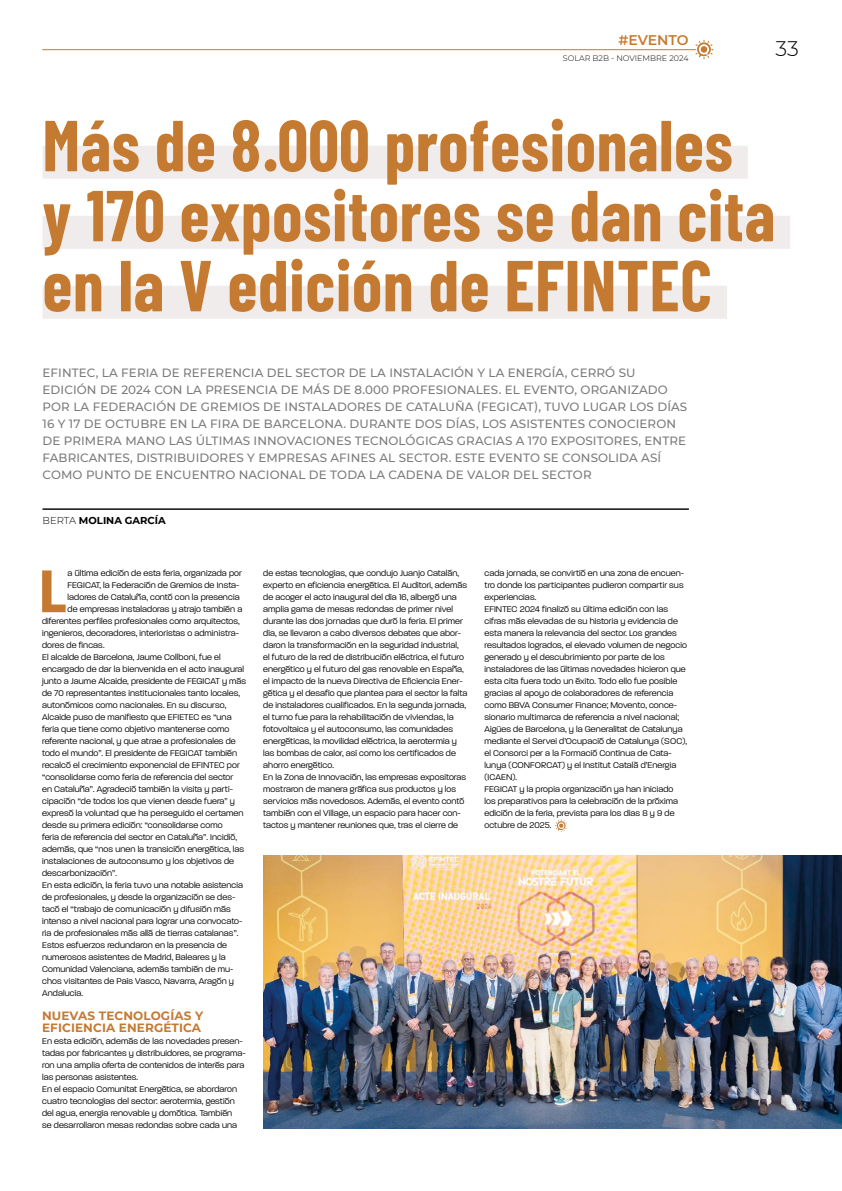
<style>
.page{position:relative;width:842px;height:1191px;background:#fff}
.page>*{position:absolute;margin:0;border:0;box-sizing:border-box;transform-origin:0 0}
.t1{font:700 72px "Barlow Condensed";letter-spacing:.01em;color:#c57a32;scale:.95 1}
.t2{font:600 65.2px "Paralucent";color:#c57a32}
.t3{font:300 21px "Montserrat";color:#000}
.t4{font:600 14px "Montserrat";letter-spacing:-.01em;color:#c57a32}
.t5{font:500 12px/17px "Montserrat";letter-spacing:.01em;color:#7c7b7b}
.t6{font:700 12px/12px "Montserrat";letter-spacing:.01em;color:#c57a32}
.t7{font:700 10px "Montserrat";color:#000}
.t8{font:300 9px/12px "Paralucent";letter-spacing:.01em;color:#000}
.t9{font:300 8px "Montserrat";color:#000}
.s1{font-weight:300}
</style>
<div class="page">
<hr style="left:43px;top:49px;width:653px;height:1px;background:#c57a32">
<svg style="left:695px;top:40px;width:18px;height:19px"></svg>
<hr style="left:43px;top:508px;width:646px;height:2px;background:#000">
<div style="left:43px;top:146px;width:705px;height:33px;background:#f0ecec"></div>
<div style="left:43px;top:216px;width:747px;height:33px;background:#f0ecec"></div>
<div style="left:43px;top:286px;width:684px;height:33px;background:#f0ecec"></div>
<img style="left:264px;top:855px;width:578px;height:273px">
<svg style="left:555px;top:819px;width:12px;height:13px"></svg>
<p class="t4" style="left:619px;top:30px;width:71px">#EVENTO</p>
<p class="t9" style="left:563px;top:53px;width:127px">SOLAR B2B - NOVIEMBRE 2024</p>
<h3 class="t3" style="left:775px;top:34px;width:25px">33</h3>
<p class="t1" style="left:43px;top:101px;width:728px">Más de 8.000 profesionales</p>
<p class="t1" style="left:43px;top:171px;width:773px">y 170 expositores se dan cita</p>
<p class="t1" style="left:43px;top:241px;width:706px">en la V edición de EFINTEC</p>
<p class="t5" style="left:43px;top:364px;width:646px">EFINTEC, LA FERIA DE REFERENCIA DEL SECTOR DE LA INSTALACIÓN Y LA ENERGÍA, CERRÓ SU EDICIÓN DE 2024 CON LA PRESENCIA DE MÁS DE 8.000 PROFESIONALES. EL EVENTO, ORGANIZADO POR LA FEDERACIÓN DE GREMIOS DE INSTALADORES DE CATALUÑA (FEGICAT), TUVO LUGAR LOS DÍAS 16 Y 17 DE OCTUBRE EN LA FIRA DE BARCELONA. DURANTE DOS DÍAS, LOS ASISTENTES CONOCIERON DE PRIMERA MANO LAS ÚLTIMAS INNOVACIONES TECNOLÓGICAS GRACIAS A 170 EXPOSITORES, ENTRE FABRICANTES, DISTRIBUIDORES Y EMPRESAS AFINES AL SECTOR. ESTE EVENTO SE CONSOLIDA ASÍ COMO PUNTO DE ENCUENTRO NACIONAL DE TODA LA CADENA DE VALOR DEL SECTOR</p>
<p class="t7" style="left:43px;top:513px;width:125px"><span class="s1">BERTA</span> MOLINA GARCÍA</p>
<p class="t2" style="left:38px;top:552px;width:31px">L</p>
<p class="t8" style="left:68px;top:567px;width:176px">a última edición de esta feria, organizada por</p>
<p class="t8" style="left:68px;top:579px;width:173px">FEGICAT, la Federación de Gremios de Insta-</p>
<p class="t8" style="left:68px;top:591px;width:173px">ladores de Cataluña, contó con la presencia</p>
<p class="t8" style="left:68px;top:603px;width:176px">de empresas instaladoras y atrajo también a</p>
<p class="t8" style="left:42px;top:615px;width:199px">diferentes perfiles profesionales como arquitectos,</p>
<p class="t8" style="left:42px;top:627px;width:198px">ingenieros, decoradores, interioristas o administra-</p>
<p class="t8" style="left:42px;top:639px;width:64px">dores de fincas.</p>
<p class="t8" style="left:42px;top:651px;width:206px">El alcalde de Barcelona, Jaume Collboni, fue el encargado de dar la bienvenida en el acto inaugural junto a Jaume Alcaide, presidente de FEGICAT y más de 70 representantes institucionales tanto locales, autonómicos como nacionales. En su discurso, Alcaide puso de manifiesto que EFIETEC es “una feria que tiene como objetivo mantenerse como referente nacional, y que atrae a profesionales de todo el mundo”. El presidente de FEGICAT también recalcó el crecimiento exponencial de EFINTEC por “consolidarse como feria de referencia del sector<br>en Cataluña”. Agradeció también la visita y parti&shy;cipación “de todos los que vienen desde fuera” y expresó la voluntad que ha perseguido el certamen desde su primera edición: “consolidarse como<br>feria de referencia del sector en Cataluña”. Incidió, además, que “nos unen la transición energética, las instalaciones de autoconsumo y los objetivos de descarbonización”.</p>
<p class="t8" style="left:42px;top:879px;width:202px">En esta edición, la feria tuvo una notable asistencia de profesionales, y desde la organización se des&shy;tacó el “trabajo de comunicación y difusión más intenso a nivel nacional para lograr una convocato&shy;ria de profesionales más allá de tierras catalanas”.<br>Estos esfuerzos redundaron en la presencia de numerosos asistentes de Madrid, Baleares y la Comunidad Valenciana, además también de mu&shy;chos visitantes de País Vasco, Navarra, Aragón y Andalucía.</p>
<p class="t6" style="left:42px;top:1009px;width:162px">NUEVAS TECNOLOGÍAS Y<br>EFICIENCIA ENERGÉTICA</p>
<p class="t8" style="left:42px;top:1035px;width:205px">En esta edición, además de las novedades presen&shy;tadas por fabricantes y distribuidores, se programa&shy;ron una amplia oferta de contenidos de interés para las personas asistentes.</p>
<p class="t8" style="left:42px;top:1083px;width:196px">En el espacio Comunitat Energètica, se abordaron cuatro tecnologías del sector: aerotermia, gestión del agua, energía renovable y domótica. También se desarrollaron mesas redondas sobre cada una</p>
<p class="t8" style="left:263px;top:567px;width:206px">de estas tecnologías, que condujo Juanjo Catalán, experto en eficiencia energética. El Auditori, además de acoger el acto inaugural del día 16, albergó una amplia gama de mesas redondas de primer nivel durante las dos jornadas que duró la feria. El primer día, se llevaron a cabo diversos debates que abor&shy;daron la transformación en la seguridad industrial, el futuro de la red de distribución eléctrica, el futuro energético y el futuro del gas renovable en España, el impacto de la nueva Directiva de Eficiencia Ener&shy;gética y el desafío que plantea para el sector la falta de instaladores cualificados. En la segunda jornada, el turno fue para la rehabilitación de viviendas, la fotovoltaica y el autoconsumo, las comunidades energéticas, la movilidad eléctrica, la aerotermia y las bombas de calor, así como los certificados de ahorro energético.</p>
<p class="t8" style="left:263px;top:771px;width:204px">En la Zona de Innovación, las empresas expositoras mostraron de manera gráfica sus productos y los servicios más novedosos. Además, el evento contó también con el Village, un espacio para hacer con&shy;tactos y mantener reuniones que, tras el cierre de</p>
<p class="t8" style="left:484px;top:567px;width:201px;text-align:justify">cada jornada, se convirtió en una zona de encuen&shy;tro donde los participantes pudieron compartir sus experiencias.</p>
<p class="t8" style="left:484px;top:603px;width:204px">EFINTEC 2024 finalizó su última edición con las cifras más elevadas de su historia y evidencia de esta manera la relevancia del sector. Los grandes resultados logrados, el elevado volumen de negocio generado y el descubrimiento por parte de los instaladores de las últimas novedades hicieron que esta cita fuera todo un éxito. Todo ello fue posible gracias al apoyo de colaboradores de referencia como BBVA Consumer Finance; Movento, conce&shy;sionario multimarca de referencia a nivel nacional; Aigües de Barcelona, y la Generalitat de Catalunya mediante el Servei d’Ocupació de Catalunya (SOC), el Consorci per a la Formació Contínua de Cata&shy;lunya (CONFORCAT) y el Institut Català d’Energia (ICAEN).</p>
<p class="t8" style="left:484px;top:783px;width:195px">FEGICAT y la propia organización ya han iniciado los preparativos para la celebración de la próxima edición de la feria, prevista para los días 8 y 9 de octubre de 2025.</p>
</div>
